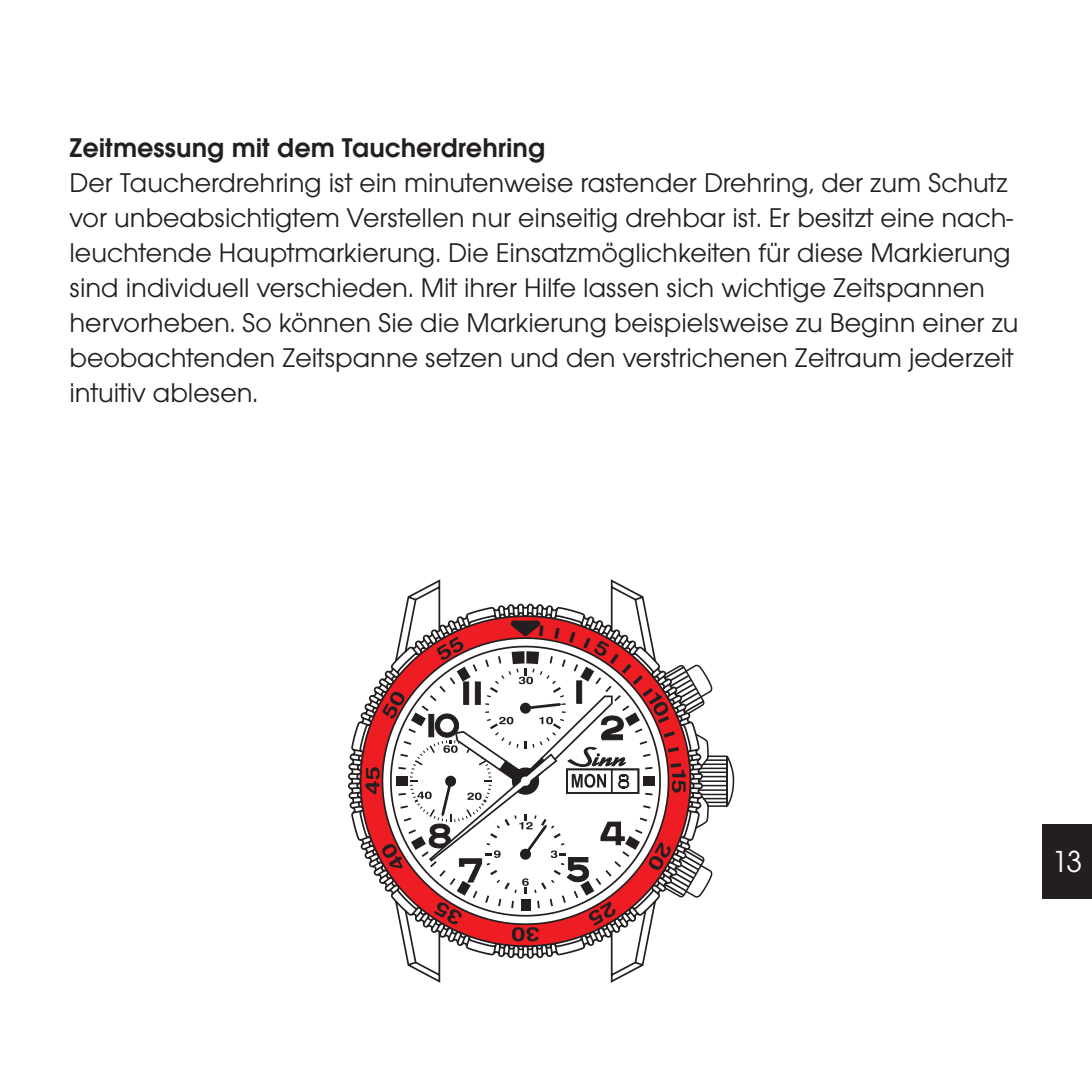
<style>
.page{position:relative;width:1092px;height:1092px;background:#fff}
.page>*{position:absolute;margin:0;border:0;box-sizing:border-box;transform-origin:0 0}
.t1{font:31.5px "Avant Gar Got Itc T Boo";color:#fff}
.t2{font:28px/35px "Avant Gar Got Itc T Boo";color:#231f20}
.t3{font:28px "Avant Gar Got Itc T Dem";color:#231f20}
</style>
<div class="page">
<div style="left:1042px;top:823px;width:49px;height:75px;background:#231f20"></div>
<svg style="left:348px;top:579px;width:301px;height:403px"></svg>
<svg style="left:365px;top:620px;width:370px;height:321px"></svg>
<p class="t3" style="left:69px;top:131px;width:477px">Zeitmessung mit dem Taucherdrehring</p>
<p class="t2" style="left:69px;top:165px;width:950px">Der Taucherdrehring ist ein minutenweise rastender Drehring, der zum Schutz vor unbeabsichtigtem Verstellen nur einseitig drehbar ist. Er besitzt eine nach&shy;leuchtende Hauptmarkierung. Die Einsatzmöglichkeiten für diese Markierung sind individuell verschieden. Mit ihrer Hilfe lassen sich wichtige Zeitspannen hervorheben. So können Sie die Markierung beispielsweise zu Beginn einer zu beobachtenden Zeitspanne setzen und den verstrichenen Zeitraum jederzeit intuitiv ablesen.</p>
<p class="t1" style="left:1052px;top:843px;width:31px">13</p>
</div>
